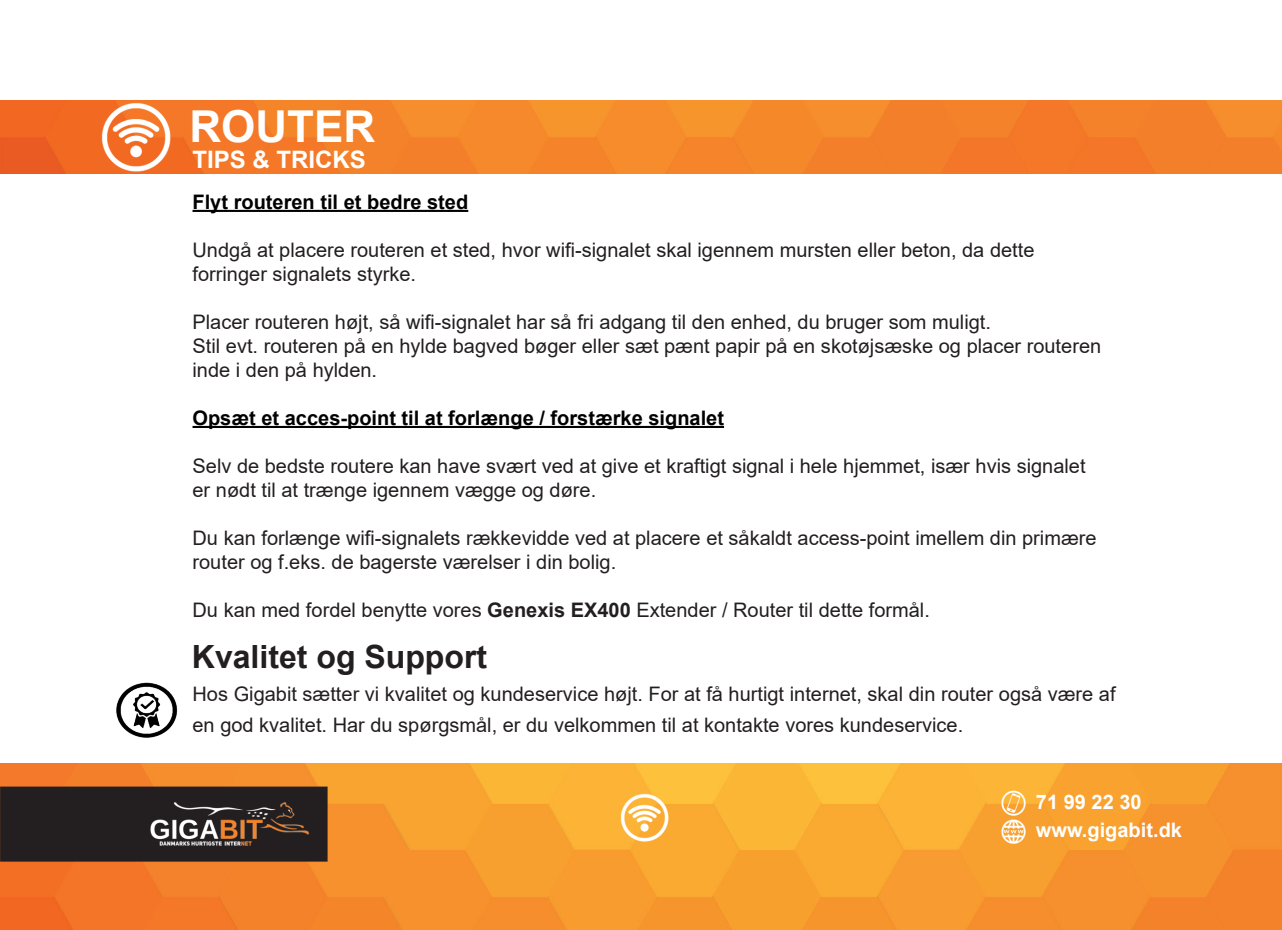
<style>
.page{position:relative;width:1282px;height:930px;background:#fff}
.page>*{position:absolute;margin:0;border:0;box-sizing:border-box;transform-origin:0 0}
.t1{font:700 44px "Arial";color:#fff}
.t2{font:700 32px "Arial";color:#231f20}
.t3{font:700 24px "Arial";color:#fff}
.t4{font:20px/24px "Arial";color:#231f20}
.t5{font:700 20px "Arial";color:#000}
.t6{font:700 20px/28px "Arial";color:#fff}
.s1{font-weight:700}
</style>
<div class="page">
<img style="left:0;top:763px;width:1281px;height:167px">
<img style="left:1px;top:101px;width:1067px;height:73px">
<hr style="left:192px;top:210px;width:276px;height:2px;background:#000">
<hr style="left:192px;top:426px;width:532px;height:2px;background:#000">
<img style="left:96px;top:100px;width:80px;height:74px">
<img style="left:616px;top:789px;width:56px;height:56px">
<img style="left:999px;top:788px;width:28px;height:57px">
<div style="left:1px;top:787px;width:325px;height:73px;background:#231f20"></div>
<div style="left:0;top:786px;width:327px;height:75px;border:2px solid #231f20"></div>
<img style="left:150px;top:802px;width:159px;height:44px">
<img style="left:1068px;top:101px;width:213px;height:73px">
<img style="left:116px;top:682px;width:62px;height:56px">
<h1 class="t1" style="left:189px;top:96px;width:187px">ROUTER</h1>
<p class="t3" style="left:192px;top:142px;width:175px">TIPS &amp; TRICKS</p>
<p class="t5" style="left:192px;top:188px;width:277px">Flyt routeren til et bedre sted</p>
<p class="t4" style="left:192px;top:238px;width:843px">Undgå at placere routeren et sted, hvor wifi-signalet skal igennem mursten eller beton, da dette forringer signalets styrke.</p>
<p class="t4" style="left:192px;top:310px;width:910px">Placer routeren højt, så wifi-signalet har så fri adgang til den enhed, du bruger som muligt.<br>Stil evt. routeren på en hylde bagved bøger eller sæt pænt papir på en skotøjsæske og placer routeren inde i den på hylden.</p>
<p class="t5" style="left:192px;top:404px;width:533px">Opsæt et acces-point til at forlænge / forstærke signalet</p>
<p class="t4" style="left:192px;top:454px;width:894px">Selv de bedste routere kan have svært ved at give et kraftigt signal i hele hjemmet, især hvis signalet er nødt til at trænge igennem vægge og døre.</p>
<p class="t4" style="left:192px;top:526px;width:905px">Du kan forlænge wifi-signalets rækkevidde ved at placere et såkaldt access-point imellem din primære router og f.eks. de bagerste værelser i din bolig.</p>
<p class="t4" style="left:192px;top:598px;width:739px">Du kan med fordel benytte vores <span class="s1">Genexis EX400</span> Extender / Router til dette formål.</p>
<h2 class="t2" style="left:192px;top:634px;width:297px">Kvalitet og Support</h2>
<p class="t4" style="left:192px;top:678px;width:924px;line-height:31.2px">Hos Gigabit sætter vi kvalitet og kundeservice højt. For at få hurtigt internet, skal din router også være af en god kvalitet. Har du spørgsmål, er du velkommen til at kontakte vores kundeservice.</p>
<p class="t6" style="left:1035px;top:788px;width:147px">71 99 22 30 www.gigabit.dk</p>
</div>
